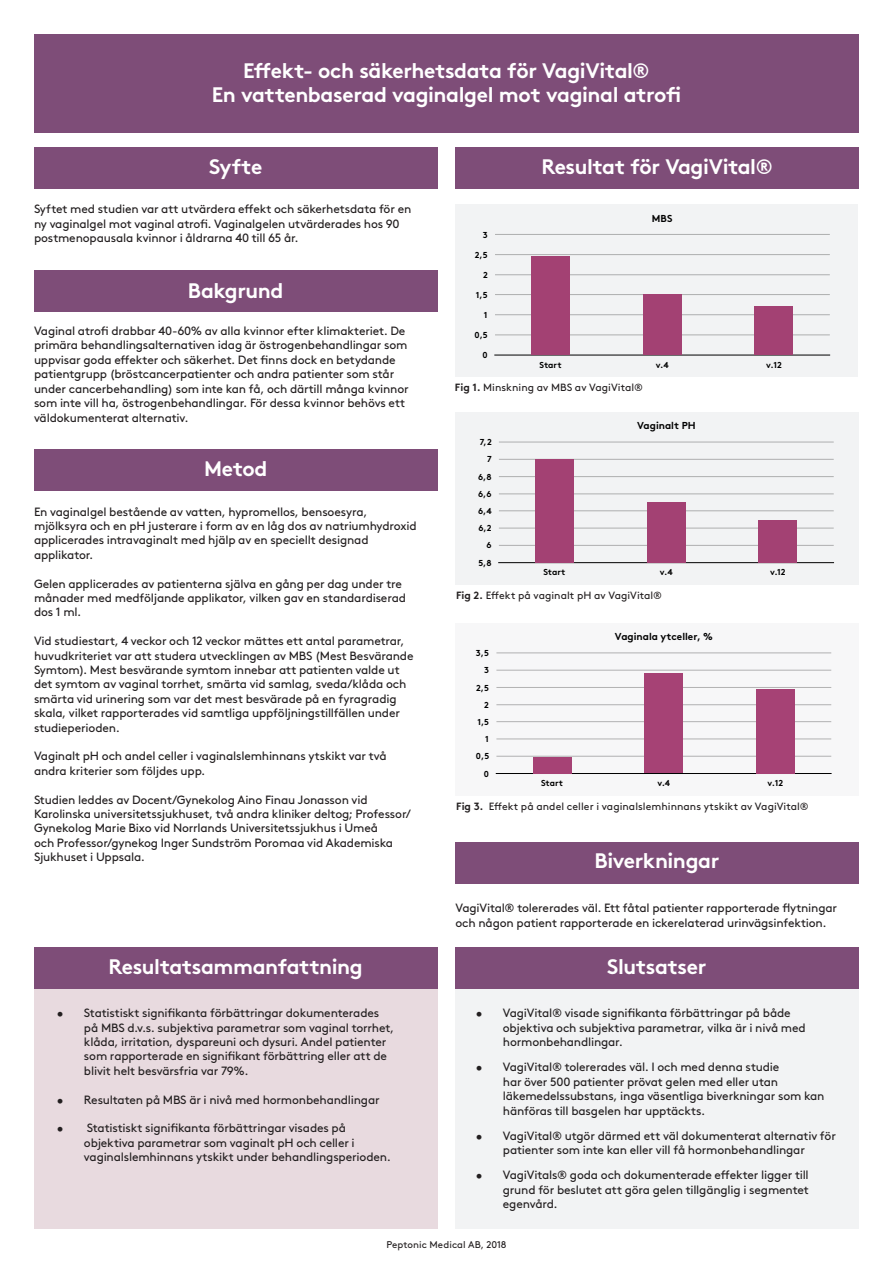
<style>
.page{position:relative;width:893px;height:1263px;background:#fff}
.page>*{position:absolute;margin:0;border:0;box-sizing:border-box;transform-origin:0 0}
.t1{font:700 21px "Brown Std";letter-spacing:-.02em;color:#fff}
.t2{font:12px/14.4px "Brown Std";letter-spacing:-.015em;color:#231f20}
.t3{font:10.5px "Brown Std";letter-spacing:.005em;color:#231f20}
.t4{font:700 10.05px "Brown Std";color:#000}
.t5{font:9.75px "Brown Std";letter-spacing:.005em;color:#231f20}
.t6{font:700 8.7px "Brown Std";color:#000}
.s1{font-weight:700}
</style>
<div class="page">
<div style="left:34px;top:989px;width:403px;height:240px;background:#e8dadf"></div>
<div style="left:455px;top:989px;width:404px;height:240px;background:#f2f3f4"></div>
<div style="left:34px;top:34px;width:825px;height:99px;background:#7e4d78"></div>
<div style="left:34px;top:148px;width:403px;height:41px;background:#7e4d78"></div>
<div style="left:455px;top:148px;width:404px;height:41px;background:#7e4d78"></div>
<div style="left:455px;top:842px;width:404px;height:41px;background:#7e4d78"></div>
<div style="left:455px;top:948px;width:403px;height:41px;background:#7e4d78"></div>
<div style="left:34px;top:948px;width:403px;height:41px;background:#7e4d78"></div>
<div style="left:34px;top:270px;width:403px;height:41px;background:#7e4d78"></div>
<div style="left:34px;top:450px;width:403px;height:41px;background:#7e4d78"></div>
<div style="left:455px;top:412px;width:403px;height:173px;background:#f2f3f4"></div>
<hr style="left:499px;top:545px;width:335px;height:1px;background:#b8b8b8">
<hr style="left:499px;top:528px;width:335px;height:1px;background:#b8b8b8">
<hr style="left:499px;top:510px;width:335px;height:1px;background:#b8b8b8">
<hr style="left:499px;top:494px;width:335px;height:1px;background:#b8b8b8">
<hr style="left:499px;top:476px;width:335px;height:1px;background:#b8b8b8">
<hr style="left:499px;top:459px;width:335px;height:1px;background:#b8b8b8">
<hr style="left:499px;top:442px;width:335px;height:1px;background:#b8b8b8">
<hr style="left:499px;top:562px;width:334px;height:1px;background:#000">
<div style="left:535px;top:459px;width:39px;height:103px;background:#a34173"></div>
<div style="left:647px;top:502px;width:38px;height:60px;background:#a34173"></div>
<div style="left:758px;top:520px;width:39px;height:42px;background:#a34173"></div>
<div style="left:455px;top:204px;width:403px;height:173px;background:#f2f3f4"></div>
<hr style="left:495px;top:335px;width:335px;height:1px;background:#b8b8b8">
<hr style="left:495px;top:314px;width:335px;height:1px;background:#b8b8b8">
<hr style="left:495px;top:294px;width:335px;height:1px;background:#b8b8b8">
<hr style="left:495px;top:274px;width:335px;height:1px;background:#b8b8b8">
<hr style="left:495px;top:254px;width:335px;height:1px;background:#b8b8b8">
<hr style="left:495px;top:234px;width:335px;height:1px;background:#b8b8b8">
<hr style="left:495px;top:355px;width:335px;height:1px;background:#000">
<div style="left:531px;top:257px;width:39px;height:98px;background:#a34173"></div>
<div style="left:643px;top:295px;width:38px;height:60px;background:#a34173"></div>
<div style="left:755px;top:307px;width:38px;height:48px;background:#a34173"></div>
<div style="left:455px;top:623px;width:403px;height:173px;background:#f7f7f8"></div>
<hr style="left:496px;top:756px;width:335px;height:1px;background:#b8b8b8">
<hr style="left:496px;top:739px;width:335px;height:1px;background:#b8b8b8">
<hr style="left:496px;top:721px;width:335px;height:1px;background:#b8b8b8">
<hr style="left:496px;top:704px;width:335px;height:1px;background:#b8b8b8">
<hr style="left:496px;top:687px;width:335px;height:1px;background:#b8b8b8">
<hr style="left:496px;top:670px;width:335px;height:1px;background:#b8b8b8">
<hr style="left:496px;top:653px;width:335px;height:1px;background:#b8b8b8">
<hr style="left:496px;top:773px;width:335px;height:1px;background:#000">
<div style="left:533px;top:757px;width:38px;height:16px;background:#ac4579"></div>
<div style="left:644px;top:674px;width:39px;height:99px;background:#ac4579"></div>
<div style="left:756px;top:689px;width:38px;height:84px;background:#ac4579"></div>
<p class="t1" style="left:243px;top:58px;width:408px">Effekt- och säkerhetsdata för VagiVital®</p>
<p class="t1" style="left:212px;top:82px;width:471px">En vattenbaserad vaginalgel mot vaginal atrofi</p>
<p class="t1" style="left:209px;top:154px;width:55px">Syfte</p>
<p class="t1" style="left:541px;top:154px;width:233px">Resultat för VagiVital®</p>
<p class="t2" style="left:34px;top:202px;width:379px">Syftet med studien var att utvärdera effekt och säkerhetsdata för en ny vaginalgel mot vaginal atrofi. Vaginalgelen utvärderades hos 90 postmenopausala kvinnor i åldrarna 40 till 65 år.</p>
<p class="t1" style="left:188px;top:278px;width:97px">Bakgrund</p>
<p class="t2" style="left:34px;top:324px;width:376px">Vaginal atrofi drabbar 40-60% av alla kvinnor efter klimakteriet. De primära behandlingsalternativen idag är östrogenbehandlingar som uppvisar goda effekter och säkerhet. Det finns dock en betydande patientgrupp (bröstcancerpatienter och andra patienter som står under cancerbehandling) som inte kan få, och därtill många kvinnor som inte vill ha, östrogenbehandlingar. För dessa kvinnor behövs ett väldokumenterat alternativ.</p>
<p class="t1" style="left:204px;top:456px;width:65px">Metod</p>
<p class="t2" style="left:34px;top:504px;width:384px">En vaginalgel bestående av vatten, hypromellos, bensoesyra, mjölksyra och en pH justerare i form av en låg dos av natriumhydroxid applicerades intravaginalt med hjälp av en speciellt designad applikator.</p>
<p class="t2" style="left:34px;top:576px;width:374px">Gelen applicerades av patienterna själva en gång per dag under tre månader med medföljande applikator, vilken gav en standardiserad dos 1 ml.</p>
<p class="t2" style="left:34px;top:634px;width:381px">Vid studiestart, 4 veckor och 12 veckor mättes ett antal parametrar, huvudkriteriet var att studera utvecklingen av MBS (Mest Besvärande Symtom). Mest besvärande symtom innebar att patienten valde ut det symtom av vaginal torrhet, smärta vid samlag, sveda/klåda och smärta vid urinering som var det mest besvärade på en fyragradig skala, vilket rapporterades vid samtliga uppföljningstillfällen under studieperioden.</p>
<p class="t2" style="left:34px;top:749px;width:354px">Vaginalt pH och andel celler i vaginalslemhinnans ytskikt var två andra kriterier som följdes upp.</p>
<p class="t2" style="left:34px;top:792px;width:378px">Studien leddes av Docent/Gynekolog Aino Finau Jonasson vid Karolinska universitetssjukhuset, två andra kliniker deltog; Professor/ Gynekolog Marie Bixo vid Norrlands Universitetssjukhus i Umeå<br>och Professor/gynekog Inger Sundström Poromaa vid Akademiska Sjukhuset i Uppsala.</p>
<p class="t6" style="left:483px;top:229px;width:6px">3</p>
<p class="t6" style="left:475px;top:249px;width:14px">2,5</p>
<p class="t6" style="left:483px;top:269px;width:6px">2</p>
<p class="t6" style="left:476px;top:289px;width:13px">1,5</p>
<p class="t6" style="left:484px;top:309px;width:5px">1</p>
<p class="t6" style="left:474px;top:330px;width:15px">0,5</p>
<p class="t6" style="left:482px;top:350px;width:7px">0</p>
<p class="t4" style="left:652px;top:212px;width:22px">MBS</p>
<p class="t6" style="left:540px;top:359px;width:23px">Start</p>
<p class="t6" style="left:656px;top:359px;width:14px">v.4</p>
<p class="t6" style="left:766px;top:359px;width:17px">v.12</p>
<p class="t3" style="left:455px;top:381px;width:189px"><span class="s1">Fig 1.</span> Minskning av MBS av VagiVital®</p>
<p class="t6" style="left:480px;top:437px;width:13px">7,2</p>
<p class="t6" style="left:487px;top:454px;width:6px">7</p>
<p class="t6" style="left:478px;top:471px;width:15px">6,8</p>
<p class="t6" style="left:478px;top:489px;width:15px">6,6</p>
<p class="t6" style="left:478px;top:505px;width:15px">6,4</p>
<p class="t6" style="left:478px;top:523px;width:15px">6,2</p>
<p class="t6" style="left:487px;top:540px;width:7px">6</p>
<p class="t6" style="left:478px;top:557px;width:15px">5,8</p>
<p class="t4" style="left:637px;top:420px;width:60px">Vaginalt PH</p>
<p class="t6" style="left:543px;top:567px;width:23px">Start</p>
<p class="t6" style="left:660px;top:567px;width:14px">v.4</p>
<p class="t6" style="left:770px;top:567px;width:17px">v.12</p>
<p class="t3" style="left:456px;top:589px;width:208px"><span class="s1">Fig 2.</span> Effekt på vaginalt pH av VagiVital®</p>
<p class="t6" style="left:476px;top:648px;width:15px">3,5</p>
<p class="t6" style="left:484px;top:665px;width:6px">3</p>
<p class="t6" style="left:476px;top:682px;width:14px">2,5</p>
<p class="t6" style="left:484px;top:699px;width:6px">2</p>
<p class="t6" style="left:477px;top:716px;width:13px">1,5</p>
<p class="t6" style="left:485px;top:734px;width:5px">1</p>
<p class="t6" style="left:476px;top:751px;width:15px">0,5</p>
<p class="t6" style="left:484px;top:768px;width:7px">0</p>
<p class="t4" style="left:615px;top:630px;width:99px">Vaginala ytceller, %</p>
<p class="t6" style="left:541px;top:778px;width:23px">Start</p>
<p class="t6" style="left:657px;top:778px;width:14px">v.4</p>
<p class="t6" style="left:767px;top:778px;width:17px">v.12</p>
<p class="t3" style="left:456px;top:800px;width:354px"><span class="s1">Fig 3.</span> Effekt på andel celler i vaginalslemhinnans ytskikt av VagiVital®</p>
<p class="t1" style="left:595px;top:848px;width:126px">Biverkningar</p>
<p class="t2" style="left:455px;top:900px;width:383px;line-height:15px">VagiVital® tolererades väl. Ett fåtal patienter rapporterade flytningar och någon patient rapporterade en ickerelaterad urinvägsinfektion.</p>
<p class="t1" style="left:109px;top:954px;width:256px">Resultatsammanfattning</p>
<p class="t1" style="left:607px;top:954px;width:101px">Slutsatser</p>
<p class="t2" style="left:84px;top:1006px;width:312px;text-indent:-27px">• Statistiskt signifikanta förbättringar dokumenterades på MBS d.v.s. subjektiva parametrar som vaginal torrhet, klåda, irritation, dyspareuni och dysuri. Andel patienter som rapporterade en signifikant förbättring eller att de blivit helt besvärsfria var 79%.</p>
<p class="t2" style="left:57px;top:1092px;width:324px">• Resultaten på MBS är i nivå med hormonbehandlingar</p>
<p class="t2" style="left:84px;top:1121px;width:308px;text-indent:-27px">• Statistiskt signifikanta förbättringar visades på objektiva parametrar som vaginalt pH och celler i vaginalslemhinnans ytskikt under behandlingsperioden.</p>
<p class="t2" style="left:503px;top:1006px;width:305px;text-indent:-27px">• VagiVital® visade signifikanta förbättringar på både objektiva och subjektiva parametrar, vilka är i nivå med hormonbehandlingar.</p>
<p class="t2" style="left:503px;top:1060px;width:323px;text-indent:-27px">• VagiVital® tolererades väl. I och med denna studie<br>har över 500 patienter prövat gelen med eller utan läkemedelssubstans, inga väsentliga biverkningar som kan hänföras till basgelen har upptäckts.</p>
<p class="t2" style="left:476px;top:1128px;width:362px;text-align:center">• VagiVital® utgör därmed ett väl dokumenterat alternativ för patienter som inte kan eller vill få hormonbehandlingar</p>
<p class="t2" style="left:503px;top:1168px;width:308px;text-align:justify;text-indent:-27px">• VagiVitals® goda och dokumenterade effekter ligger till grund för beslutet att göra gelen tillgänglig i segmentet egenvård.</p>
<p class="t5" style="left:386px;top:1239px;width:122px">Peptonic Medical AB, 2018</p>
</div>
